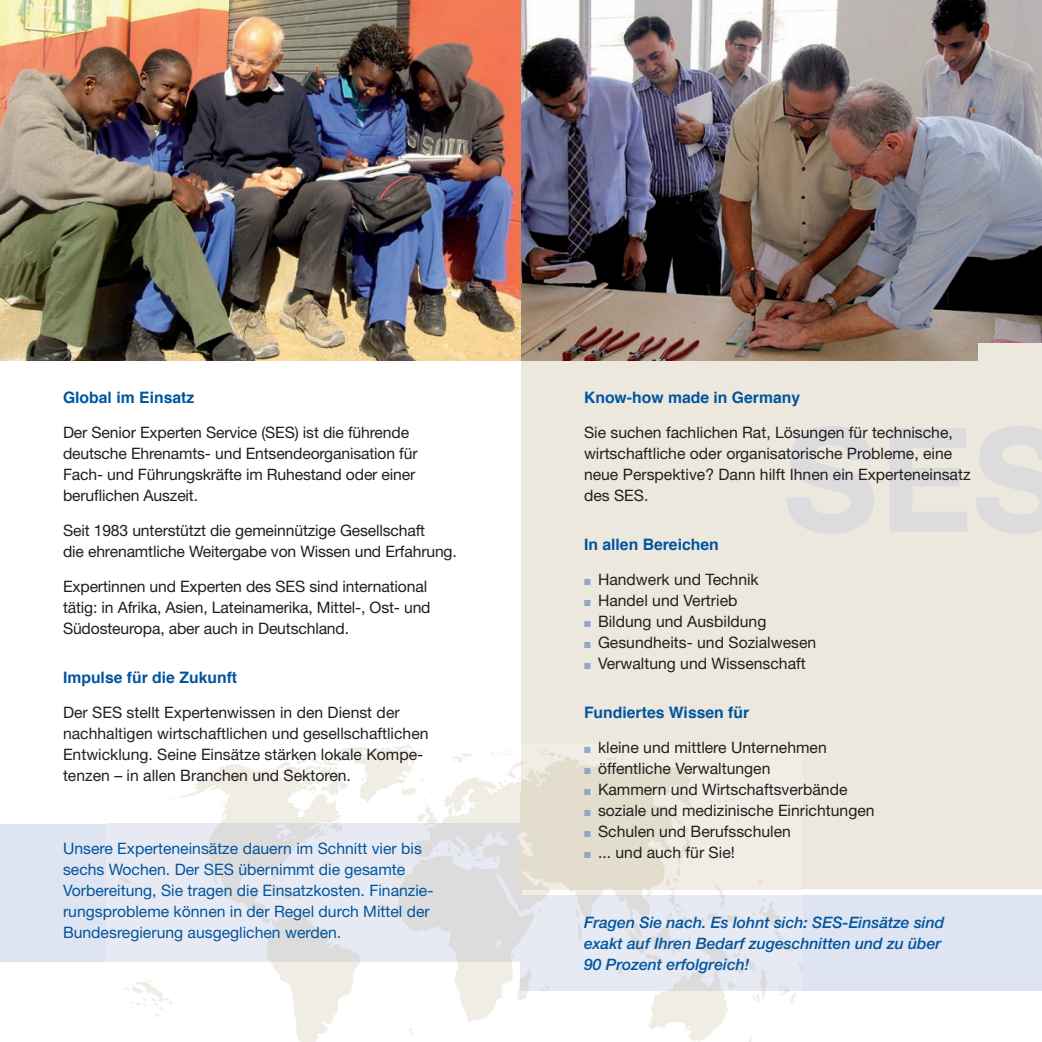
<style>
.page{position:relative;width:1042px;height:1042px;background:#fff}
.page>*{position:absolute;margin:0;border:0;box-sizing:border-box;transform-origin:0 0}
.t1{font:15.75px/21px "Helvetica Neue";color:#231f20}
.t2{font:15.75px/21px "Helvetica Neue";color:#01559e}
.t3{font:italic 500 15.75px/21px "Helvetica Neue";color:#01559e}
.t4{font:700 15.75px "Helvetica";color:#01559e}
.s1{color:#91a5d0}
</style>
<div class="page">
<div style="left:0;top:823px;width:521px;height:138px;background:#dee4f1"></div>
<div style="left:521px;top:69px;width:521px;height:820px;background:#ece8de"></div>
<div style="left:521px;top:895px;width:521px;height:95px;background:#dee4f1"></div>
<img style="left:173px;top:744px;width:348px;height:60px">
<img style="left:220px;top:804px;width:292px;height:19px">
<img style="left:512px;top:804px;width:9px;height:19px">
<img style="left:521px;top:889px;width:49px;height:6px">
<img style="left:570px;top:889px;width:232px;height:6px">
<img style="left:106px;top:961px;width:406px;height:21px">
<img style="left:512px;top:961px;width:9px;height:21px">
<img style="left:124px;top:982px;width:446px;height:60px">
<img style="left:570px;top:990px;width:232px;height:52px">
<img style="left:106px;top:823px;width:415px;height:138px">
<img style="left:521px;top:895px;width:281px;height:95px">
<img style="left:0;top:0;width:1042px;height:361px">
<div style="left:979px;top:343px;width:63px;height:25px;background:#ece8de"></div>
<svg style="left:787px;top:426px;width:87px;height:108px"></svg>
<svg style="left:890px;top:428px;width:77px;height:103px"></svg>
<svg style="left:976px;top:426px;width:66px;height:108px"></svg>
<p class="t4" style="left:63px;top:384px;width:133px">Global im Einsatz</p>
<p class="t1" style="left:63px;top:421px;width:356px">Der Senior Experten Service (SES) ist die führende deutsche Ehrenamts- und Entsendeorganisation für Fach- und Führungskräfte im Ruhestand oder einer beruflichen Auszeit.</p>
<p class="t1" style="left:63px;top:519px;width:395px">Seit 1983 unterstützt die gemeinnützige Gesellschaft<br>die ehrenamtliche Weitergabe von Wissen und Erfahrung.</p>
<p class="t1" style="left:63px;top:575px;width:369px">Expertinnen und Experten des SES sind international tätig: in Afrika, Asien, Lateinamerika, Mittel-, Ost- und<br>Südosteuropa, aber auch in Deutschland.</p>
<p class="t4" style="left:63px;top:664px;width:176px">Impulse für die Zukunft</p>
<p class="t1" style="left:63px;top:701px;width:367px">Der SES stellt Expertenwissen in den Dienst der nachhaltigen wirtschaftlichen und gesellschaftlichen Entwicklung. Seine Einsätze stärken lokale Kompe&shy;tenzen – in allen Branchen und Sektoren.</p>
<p class="t2" style="left:63px;top:838px;width:372px">Unsere Experteneinsätze dauern im Schnitt vier bis sechs Wochen. Der SES übernimmt die gesamte Vorbereitung, Sie tragen die Einsatzkosten. Finanzie&shy;rungsprobleme können in der Regel durch Mittel der Bundesregierung ausgeglichen werden.</p>
<p class="t4" style="left:584px;top:384px;width:218px">Know-how made in Germany</p>
<p class="t1" style="left:584px;top:421px;width:388px">Sie suchen fachlichen Rat, Lösungen für technische, wirtschaftliche oder organisatorische Probleme, eine neue Perspektive? Dann hilft Ihnen ein Experteneinsatz des SES.</p>
<p class="t4" style="left:584px;top:531px;width:136px">In allen Bereichen</p>
<p class="t1" style="left:584px;top:568px;width:176px"><span class="s1">■</span> Handwerk und Technik</p>
<p class="t1" style="left:584px;top:589px;width:155px"><span class="s1">■</span> Handel und Vertrieb</p>
<p class="t1" style="left:584px;top:610px;width:184px"><span class="s1">■</span> Bildung und Ausbildung</p>
<p class="t1" style="left:584px;top:631px;width:234px"><span class="s1">■</span> Gesundheits- und Sozialwesen</p>
<p class="t1" style="left:584px;top:652px;width:223px"><span class="s1">■</span> Verwaltung und Wissenschaft</p>
<p class="t4" style="left:584px;top:699px;width:167px">Fundiertes Wissen für</p>
<p class="t1" style="left:584px;top:736px;width:244px"><span class="s1">■</span> kleine und mittlere Unternehmen</p>
<p class="t1" style="left:584px;top:757px;width:188px"><span class="s1">■</span> öffentliche Verwaltungen</p>
<p class="t1" style="left:584px;top:778px;width:265px"><span class="s1">■</span> Kammern und Wirtschaftsverbände</p>
<p class="t1" style="left:584px;top:799px;width:292px"><span class="s1">■</span> soziale und medizinische Einrichtungen</p>
<p class="t1" style="left:584px;top:820px;width:208px"><span class="s1">■</span> Schulen und Berufsschulen</p>
<p class="t1" style="left:584px;top:841px;width:152px"><span class="s1">■</span> ... und auch für Sie!</p>
<p class="t3" style="left:584px;top:911px;width:362px">Fragen Sie nach. Es lohnt sich: SES-Einsätze sind exakt auf Ihren Bedarf zugeschnitten und zu über<br>90 Prozent erfolgreich!</p>
</div>
